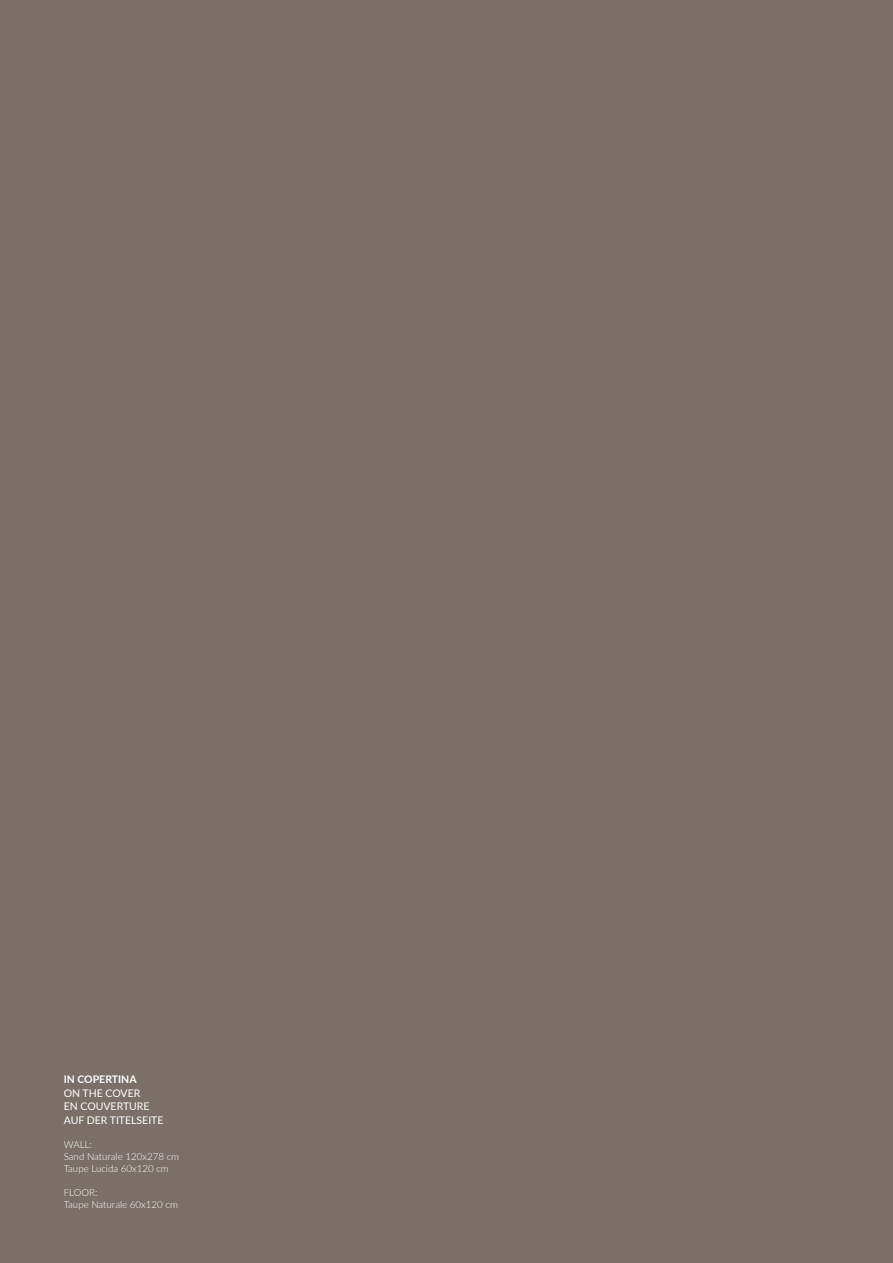
<style>
.page{position:relative;width:893px;height:1263px;background:#7b6f67}
.page>*{position:absolute;margin:0;border:0;box-sizing:border-box;transform-origin:0 0}
.t1{font:10.5px/13.5px "Lato";color:#fff}
.t2{font:700 10.5px "Lato";color:#fff}
.t3{font:300 9.75px/12px "Lato";color:#fff}
</style>
<div class="page">
<p class="t2" style="left:64px;top:1072px;width:74px">IN COPERTINA</p>
<p class="t1" style="left:64px;top:1086px;width:101px">ON THE COVER<br>EN COUVERTURE<br>AUF DER TITELSEITE</p>
<p class="t3" style="left:64px;top:1138px;width:117px">WALL:<br>Sand Naturale 120x278 cm<br>Taupe Lucida 60x120 cm</p>
<p class="t3" style="left:64px;top:1186px;width:116px">FLOOR:<br>Taupe Naturale 60x120 cm</p>
</div>
